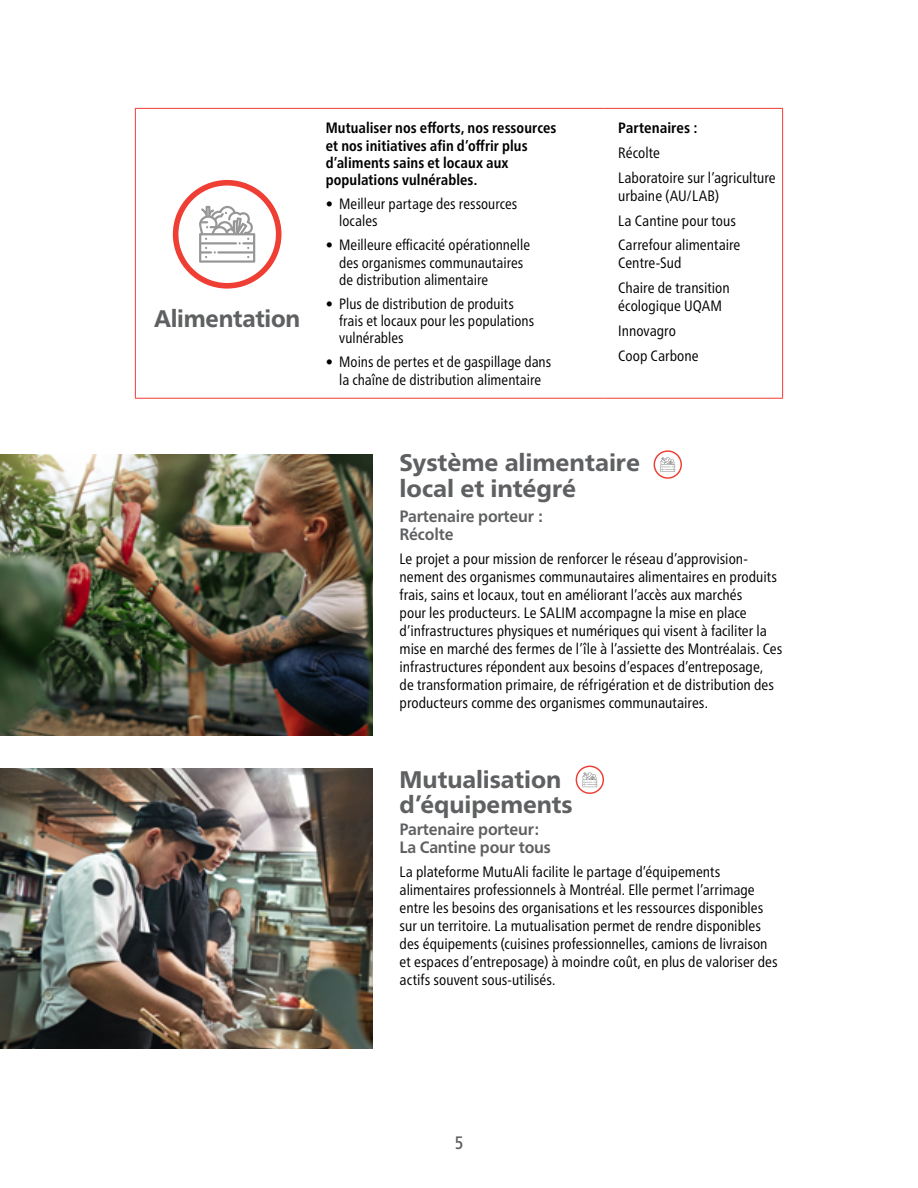
<style>
.page{position:relative;width:918px;height:1188px;background:#fff}
.page>*{position:absolute;margin:0;border:0;box-sizing:border-box;transform-origin:0 0}
.t1{font:800 24px/25.5px "Frutiger Pro";letter-spacing:-.005em;color:#5f6062}
.t2{font:800 24px "Frutiger Pro";letter-spacing:-.005em;color:#5f6062;scale:.95 1}
.t3{font:500 condensed 18px "Frutiger Pro";color:#5f6062;scale:.95 1}
.t4{font:700 16.5px/18px "Frutiger Pro";letter-spacing:-.01em;color:#5f6062;scale:.95 1}
.t5{font:condensed 15px/18px "Frutiger Pro";color:#000}
.t6{font:700 condensed 15px/17.2px "Frutiger Pro";letter-spacing:.005em;color:#000}
</style>
<div class="page">
<hr style="left:135px;top:108px;width:184px;height:1px;background:#ef3e33">
<hr style="left:319px;top:108px;width:286px;height:1px;background:#ef3e33">
<hr style="left:605px;top:108px;width:178px;height:1px;background:#ef3e33">
<hr style="left:782px;top:109px;width:1px;height:289px;background:#ef3e33">
<hr style="left:135px;top:398px;width:184px;height:1px;background:#ef3e33">
<hr style="left:319px;top:398px;width:286px;height:1px;background:#ef3e33">
<hr style="left:605px;top:398px;width:178px;height:1px;background:#ef3e33">
<hr style="left:135px;top:109px;width:1px;height:289px;background:#ef3e33">
<div style="left:173px;top:180px;width:109px;height:109px;border:6px solid #ef3e33;border-radius:50%"></div>
<svg style="left:199px;top:206px;width:56px;height:57px"></svg>
<img style="left:0;top:455px;width:373px;height:281px">
<img style="left:0;top:768px;width:373px;height:281px">
<svg style="left:654px;top:451px;width:27px;height:27px"></svg>
<div style="left:654px;top:450px;width:28px;height:29px;border:1px solid #ef3e33;border-radius:50%"></div>
<svg style="left:660px;top:457px;width:15px;height:15px"></svg>
<svg style="left:576px;top:766px;width:27px;height:27px"></svg>
<div style="left:576px;top:766px;width:28px;height:28px;border:1px solid #ef3e33;border-radius:50%"></div>
<svg style="left:582px;top:772px;width:15px;height:15px"></svg>
<h1 class="t2" style="left:154px;top:304px;width:156px">Alimentation</h1>
<p class="t6" style="left:326px;top:120px;width:232px">Mutualiser nos efforts, nos ressources et nos initiatives afin d’offrir plus d’aliments sains et locaux aux populations vulnérables.</p>
<p class="t5" style="left:339px;top:195px;width:180px;line-height:17.2px;text-indent:-14px">• Meilleur partage des ressources locales</p>
<p class="t5" style="left:339px;top:237px;width:192px;line-height:17.2px;text-indent:-13px">• Meilleure efficacité opérationnelle des organismes communautaires de distribution alimentaire</p>
<p class="t5" style="left:339px;top:295px;width:196px;line-height:17.2px;text-indent:-13px">• Plus de distribution de produits frais et locaux pour les populations vulnérables</p>
<p class="t5" style="left:326px;top:354px;width:227px;line-height:17.2px;text-align:center">• Moins de pertes et de gaspillage dans la chaîne de distribution alimentaire</p>
<p class="t6" style="left:618px;top:120px;width:81px">Partenaires :</p>
<p class="t5" style="left:618px;top:141px;width:159px;line-height:24.8px">Récolte<br>Laboratoire sur l’agriculture</p>
<p class="t5" style="left:618px;top:183px;width:124px;line-height:24.8px">urbaine (AU/LAB)<br>La Cantine pour tous<br>Carrefour alimentaire</p>
<p class="t5" style="left:618px;top:251px;width:113px;line-height:24.8px">Centre-Sud<br>Chaire de transition</p>
<p class="t5" style="left:618px;top:294px;width:105px;line-height:24.8px">écologique UQAM<br>Innovagro<br>Coop Carbone</p>
<h1 class="t1" style="left:400px;top:450px;width:242px">Système alimentaire local et intégré</h1>
<p class="t4" style="left:400px;top:507px;width:152px">Partenaire porteur :<br>Récolte</p>
<p class="t5" style="left:400px;top:550px;width:384px">Le projet a pour mission de renforcer le réseau d’approvision&shy;nement des organismes communautaires alimentaires en produits frais, sains et locaux, tout en améliorant l’accès aux marchés<br>pour les producteurs. Le SALIM accompagne la mise en place d’infrastructures physiques et numériques qui visent à faciliter la mise en marché des fermes de l’île à l’assiette des Montréalais. Ces infrastructures répondent aux besoins d’espaces d’entreposage,<br>de transformation primaire, de réfrigération et de distribution des producteurs comme des organismes communautaires.</p>
<h1 class="t1" style="left:400px;top:767px;width:175px">Mutualisation d’équipements</h1>
<p class="t4" style="left:400px;top:820px;width:161px">Partenaire porteur:<br>La Cantine pour tous</p>
<p class="t5" style="left:400px;top:863px;width:379px">La plateforme MutuAli facilite le partage d’équipements alimentaires professionnels à Montréal. Elle permet l’arrimage entre les besoins des organisations et les ressources disponibles sur un territoire. La mutualisation permet de rendre disponibles des équipements (cuisines professionnelles, camions de livraison et espaces d’entreposage) à moindre coût, en plus de valoriser des actifs souvent sous-utilisés.</p>
<p class="t3" style="left:455px;top:1132px;width:11px">5</p>
</div>
